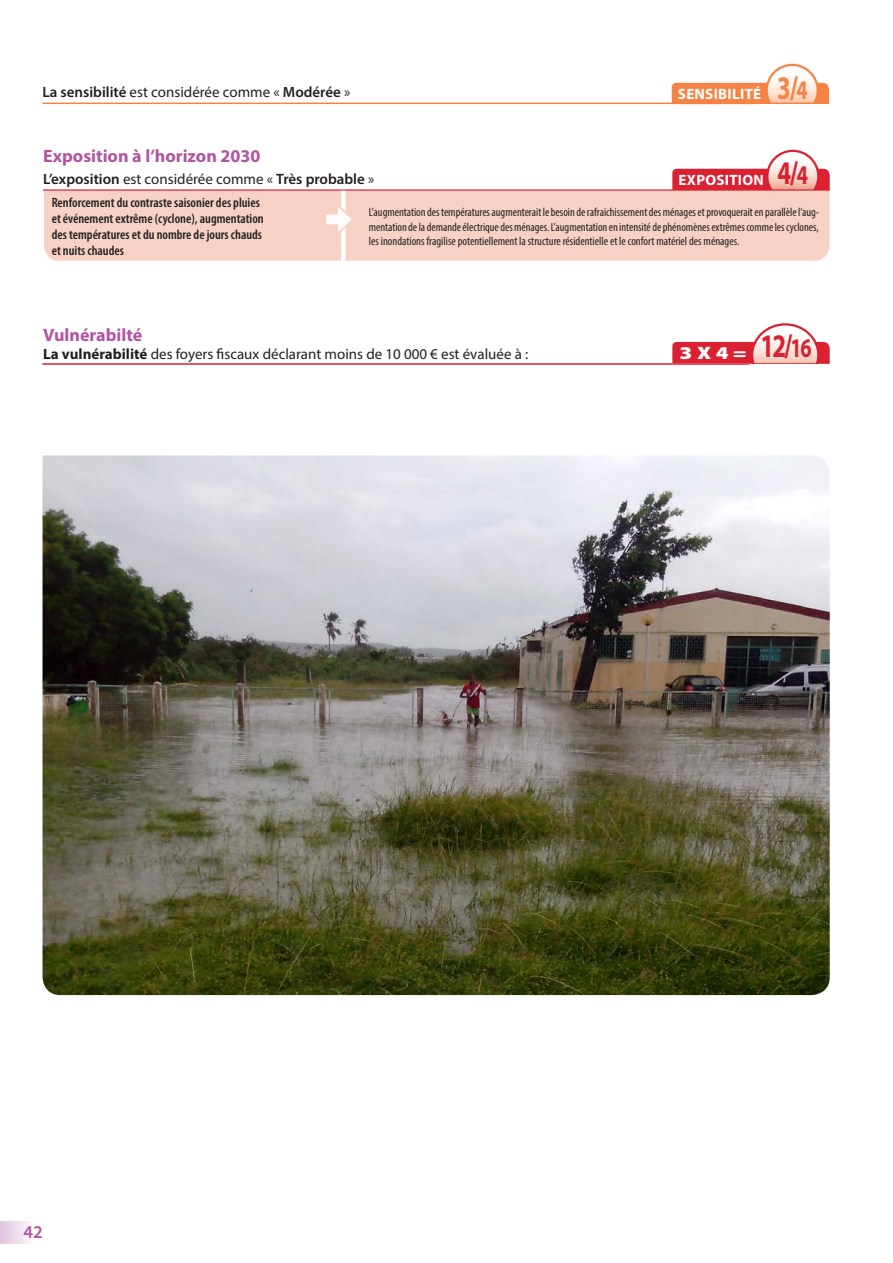
<style>
.page{position:relative;width:893px;height:1263px;background:#fff}
.page>*{position:absolute;margin:0;border:0;box-sizing:border-box;transform-origin:0 0}
.Courant{font:700 33px "Myriad Pro";color:#da2031;scale:.75 1}
.t1{font:700 33px "Myriad Pro";color:#f58345;scale:.75 1}
.Courant-2{font:700 18px "Myriad Pro";color:#b254a1}
.Titre_schéma_centré{font:900 18px "Myriad Pro";color:#fff;scale:1.25 1}
.t2{font:600 18px "Myriad Pro";color:#b254a1}
.Sensibilité{font:600 15px "Myriad Pro";color:#231f20}
.Courant-3{font:15px "Myriad Pro";color:#231f20}
.Titre_schéma_centré-2{font:700 15px "Myriad Pro";letter-spacing:.02em;color:#fff}
.Texte_col_1{font:600 condensed 13.5px/16.2px "Myriad Pro";color:#231f20}
.Texte_col_2{font:condensed 12px/14.4px "Myriad Pro";color:#231f20;text-align:justify}
.s1{font-weight:400}
.s2{font-size:27px}
.s3{font-weight:700}
</style>
<div class="page">
<div style="left:0;top:1222px;width:34px;height:22px;background:linear-gradient(to right,#e0c3dd,#fcfafc)"></div>
<div style="left:672px;top:169px;width:158px;height:20px;background:#da2031"></div>
<svg style="left:767px;top:151px;width:51px;height:51px"></svg>
<div style="left:766px;top:150px;width:53px;height:53px;border:2px solid #da2031;border-radius:50%"></div>
<hr style="left:43px;top:189px;width:787px;height:2px;background:#da2031">
<div style="left:44px;top:191px;width:785px;height:70px;background:#f7d1c4"></div>
<div style="left:672px;top:83px;width:157px;height:20px;background:#f58345"></div>
<svg style="left:767px;top:65px;width:51px;height:51px"></svg>
<div style="left:765px;top:64px;width:54px;height:53px;border:2px solid #f58345;border-radius:50%"></div>
<hr style="left:43px;top:103px;width:786px;height:1px;background:#f58345">
<div style="left:753px;top:104px;width:82px;height:35px;background:#fff"></div>
<div style="left:341px;top:191px;width:5px;height:70px;background:#fff"></div>
<svg style="left:324px;top:201px;width:32px;height:37px"></svg>
<svg style="left:672px;top:324px;width:158px;height:39px"></svg>
<div style="left:751px;top:323px;width:68px;height:64px;border:2px solid #da2031;border-radius:50%"></div>
<hr style="left:42px;top:363px;width:788px;height:2px;background:#da2031">
<div style="left:749px;top:365px;width:80px;height:31px;background:#fff"></div>
<img style="left:43px;top:455px;width:787px;height:540px">
<p class="Sensibilité" style="left:43px;top:83px;width:309px">La sensibilité <span class="s1">est considérée comme «</span> Modérée <span class="s1">»</span></p>
<p class="Titre_schéma_centré-2" style="left:678px;top:84px;width:85px">SENSIBILITÉ</p>
<p class="t1" style="left:777px;top:66px;width:42px">3/<span class="s2">4</span></p>
<p class="Courant-2" style="left:43px;top:144px;width:219px">Exposition à l’horizon 2030</p>
<p class="Sensibilité" style="left:43px;top:169px;width:333px">L’exposition <span class="s1">est considérée comme «</span> Très probable <span class="s1">»</span></p>
<p class="Titre_schéma_centré-2" style="left:679px;top:170px;width:87px">EXPOSITION</p>
<p class="Courant" style="left:777px;top:152px;width:42px">4/<span class="s2">4</span></p>
<p class="Texte_col_1" style="left:52px;top:194px;width:214px">Renforcement du contraste saisonier des pluies et événement extrême (cyclone), augmentation des températures et du nombre de jours chauds et nuits chaudes</p>
<p class="Texte_col_2" style="left:369px;top:205px;width:452px">L’augmentation des températures augmenterait le besoin de rafraichissement des ménages et provoquerait en parallèle l’aug&shy;mentation de la demande électrique des ménages. L’augmentation en intensité de phénomènes extrêmes comme les cyclones, les inondations fragilise potentiellement la structure résidentielle et le confort matériel des ménages.</p>
<p class="Courant-2" style="left:43px;top:323px;width:101px">Vulnérabilté</p>
<p class="Courant-3" style="left:43px;top:345px;width:487px"><span class="s3">La vulnérabilité</span> des foyers fiscaux déclarant moins de 10 000 € est évaluée à :</p>
<p class="Titre_schéma_centré" style="left:679px;top:343px;width:55px">3 X 4 =</p>
<p class="Courant" style="left:760px;top:325px;width:70px">12/<span class="s2">16</span></p>
<h2 class="t2" style="left:24px;top:1221px;width:21px">42</h2>
</div>
